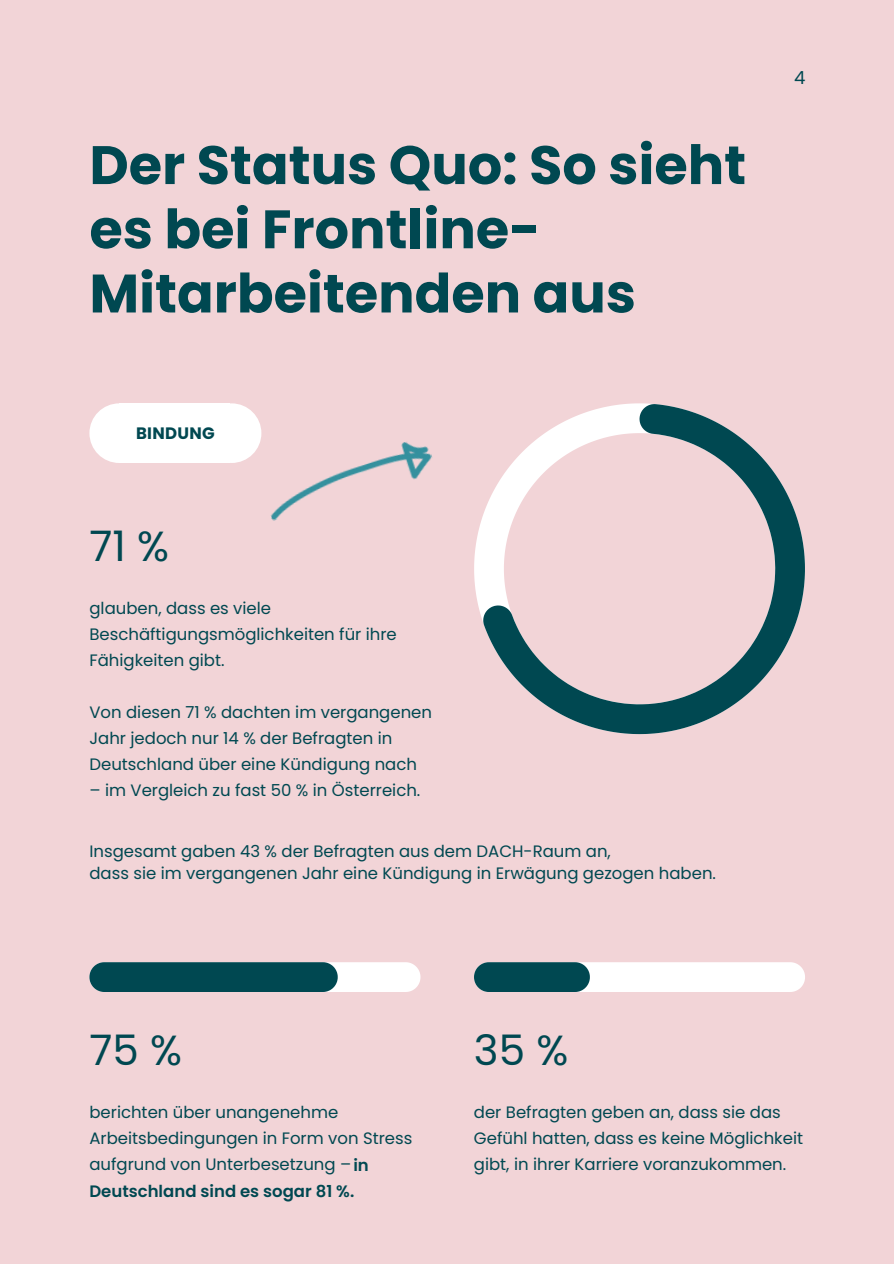
<style>
.page{position:relative;width:894px;height:1264px;background:#fff}
.page>*{position:absolute;margin:0;border:0;box-sizing:border-box;transform-origin:0 0}
.t1{font:700 54px/64.2px "Poppins";color:#004851}
.t2{font:42px "Poppins";color:#004851}
.t3{font:18px "Poppins";color:#004851}
.t4{font:16.5px/26px "Poppins";color:#004851}
.t5{font:600 16.5px "Poppins";color:#004851}
.t6{font:700 16.5px "Poppins";letter-spacing:.02em;color:#004851}
.s1{font-weight:600}
</style>
<div class="page">
<div style="left:0;top:0;width:893px;height:1263px;background:#f2d4d7"></div>
<svg style="left:474px;top:403px;width:177px;height:218px"></svg>
<svg style="left:483px;top:404px;width:321px;height:330px"></svg>
<svg style="left:89px;top:962px;width:331px;height:30px;background:#45797f"></svg>
<svg style="left:474px;top:962px;width:330px;height:30px;background:#aac1c4"></svg>
<div style="left:89px;top:403px;width:60px;height:60px;background:#fff;border-radius:50%"></div>
<div style="left:202px;top:403px;width:59px;height:60px;background:#fff;border-radius:50%"></div>
<div style="left:119px;top:403px;width:111px;height:60px;background:#fff"></div>
<img style="left:270px;top:442px;width:163px;height:79px">
<p class="t1" style="left:89px;top:133px;width:658px">Der Status Quo: So sieht es bei Frontline-<br>Mitarbeitenden aus</p>
<p class="t6" style="left:136px;top:421px;width:80px">BINDUNG</p>
<p class="t2" style="left:89px;top:517px;width:81px">71 %</p>
<p class="t4" style="left:89px;top:595px;width:309px">glauben, dass es viele<br>Beschäftigungsmöglichkeiten für ihre<br>Fähigkeiten gibt.</p>
<p class="t4" style="left:89px;top:699px;width:344px">Von diesen 71 % dachten im vergangenen<br>Jahr jedoch nur 14 % der Befragten in<br>Deutschland über eine Kündigung nach</p>
<p class="t4" style="left:89px;top:777px;width:332px">– im Vergleich zu fast 50 % in Österreich.</p>
<p class="t4" style="left:89px;top:837px;width:523px">Insgesamt gaben 43 % der Befragten aus dem DACH-Raum an,</p>
<p class="t4" style="left:89px;top:860px;width:628px">dass sie im vergangenen Jahr eine Kündigung in Erwägung gezogen haben.</p>
<p class="t3" style="left:793px;top:66px;width:13px">4</p>
<p class="t2" style="left:89px;top:1020px;width:94px">75 %</p>
<p class="t2" style="left:474px;top:1020px;width:96px">35 %</p>
<p class="t4" style="left:89px;top:1099px;width:324px">berichten über unangenehme<br>Arbeitsbedingungen in Form von Stress aufgrund von Unterbesetzung –<span class="s1">in</span></p>
<p class="t5" style="left:89px;top:1179px;width:266px">Deutschland sind es sogar 81 %.</p>
<p class="t4" style="left:474px;top:1099px;width:330px">der Befragten geben an, dass sie das<br>Gefühl hatten, dass es keine Möglichkeit gibt, in ihrer Karriere voranzukommen.</p>
</div>
